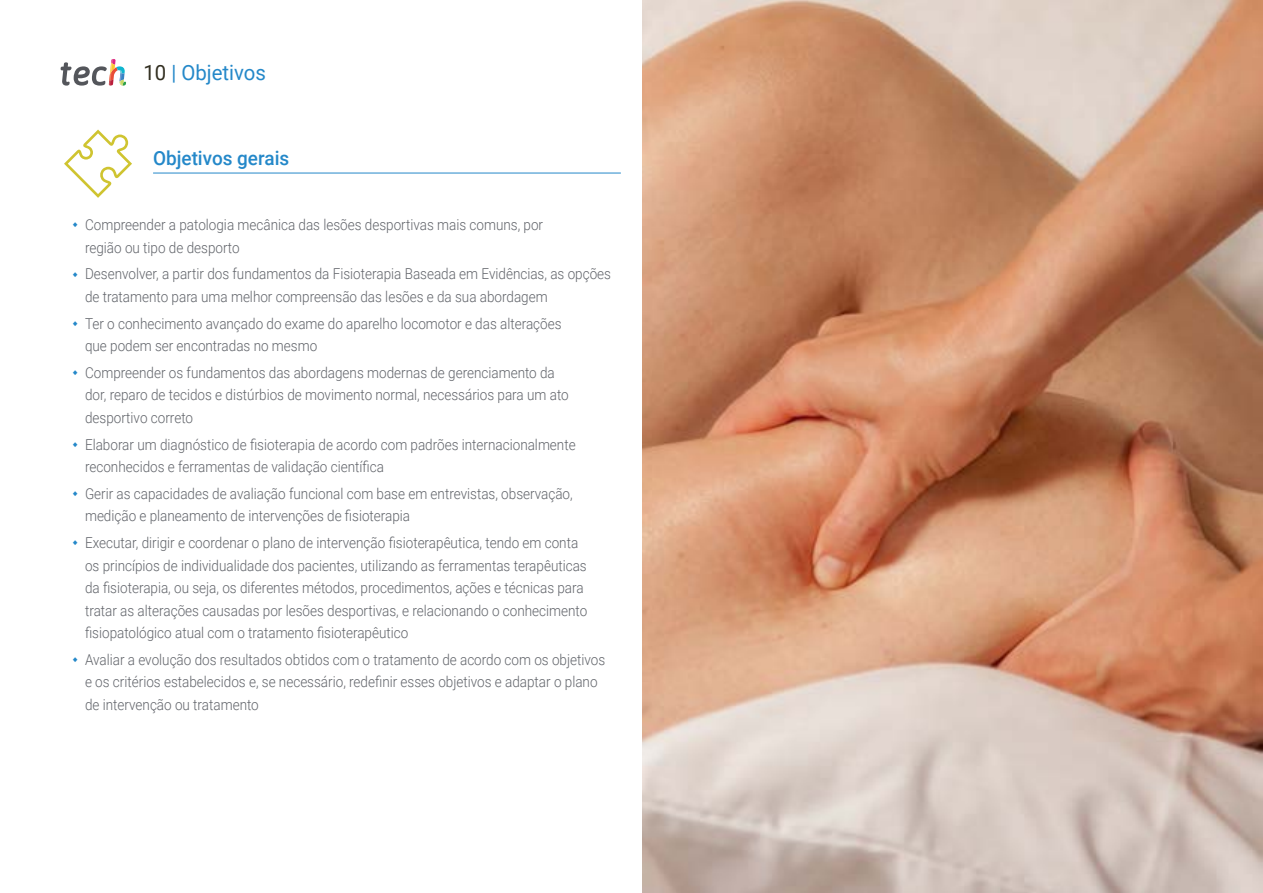
<style>
.page{position:relative;width:1263px;height:893px;background:#fff}
.page>*{position:absolute;margin:0;border:0;box-sizing:border-box;transform-origin:0 0}
.t1{font:21px "Roboto";color:#2488c9}
.t2{font:500 19.5px "Roboto";color:#2488c9}
.t3{font:300 15px/22.5px "Roboto";color:#61646a;scale:.9 1}
.s1{color:#312e20}
</style>
<div class="page">
<hr style="left:153px;top:173px;width:468px;height:1px;background:#2488c9">
<svg style="left:64px;top:130px;width:68px;height:68px"></svg>
<img style="left:642px;top:0;width:621px;height:893px">
<svg style="left:61px;top:59px;width:65px;height:27px"></svg>
<h1 class="t1" style="left:144px;top:57px;width:124px"><span class="s1">10</span> | Objetivos</h1>
<h2 class="t2" style="left:153px;top:144px;width:138px">Objetivos gerais</h2>
<p class="t3" style="left:85px;top:213px;width:510px">Compreender a patologia mecânica das lesões desportivas mais comuns, por região ou tipo de desporto</p>
<p class="t3" style="left:85px;top:262px;width:586px">Desenvolver, a partir dos fundamentos da Fisioterapia Baseada em Evidências, as opções de tratamento para uma melhor compreensão das lesões e da sua abordagem</p>
<p class="t3" style="left:85px;top:311px;width:531px">Ter o conhecimento avançado do exame do aparelho locomotor e das alterações que podem ser encontradas no mesmo</p>
<p class="t3" style="left:85px;top:361px;width:539px">Compreender os fundamentos das abordagens modernas de gerenciamento da dor, reparo de tecidos e distúrbios de movimento normal, necessários para um ato desportivo correto</p>
<p class="t3" style="left:85px;top:432px;width:547px">Elaborar um diagnóstico de fisioterapia de acordo com padrões internacionalmente reconhecidos e ferramentas de validação científica</p>
<p class="t3" style="left:85px;top:482px;width:543px">Gerir as capacidades de avaliação funcional com base em entrevistas, observação, medição e planeamento de intervenções de fisioterapia</p>
<p class="t3" style="left:85px;top:531px;width:559px">Executar, dirigir e coordenar o plano de intervenção fisioterapêutica, tendo em conta os princípios de individualidade dos pacientes, utilizando as ferramentas terapêuticas da fisioterapia, ou seja, os diferentes métodos, procedimentos, ações e técnicas para tratar as alterações causadas por lesões desportivas, e relacionando o conhecimento fisiopatológico atual com o tratamento fisioterapêutico</p>
<p class="t3" style="left:85px;top:648px;width:580px">Avaliar a evolução dos resultados obtidos com o tratamento de acordo com os objetivos e os critérios estabelecidos e, se necessário, redefinir esses objetivos e adaptar o plano de intervenção ou tratamento</p>
</div>
